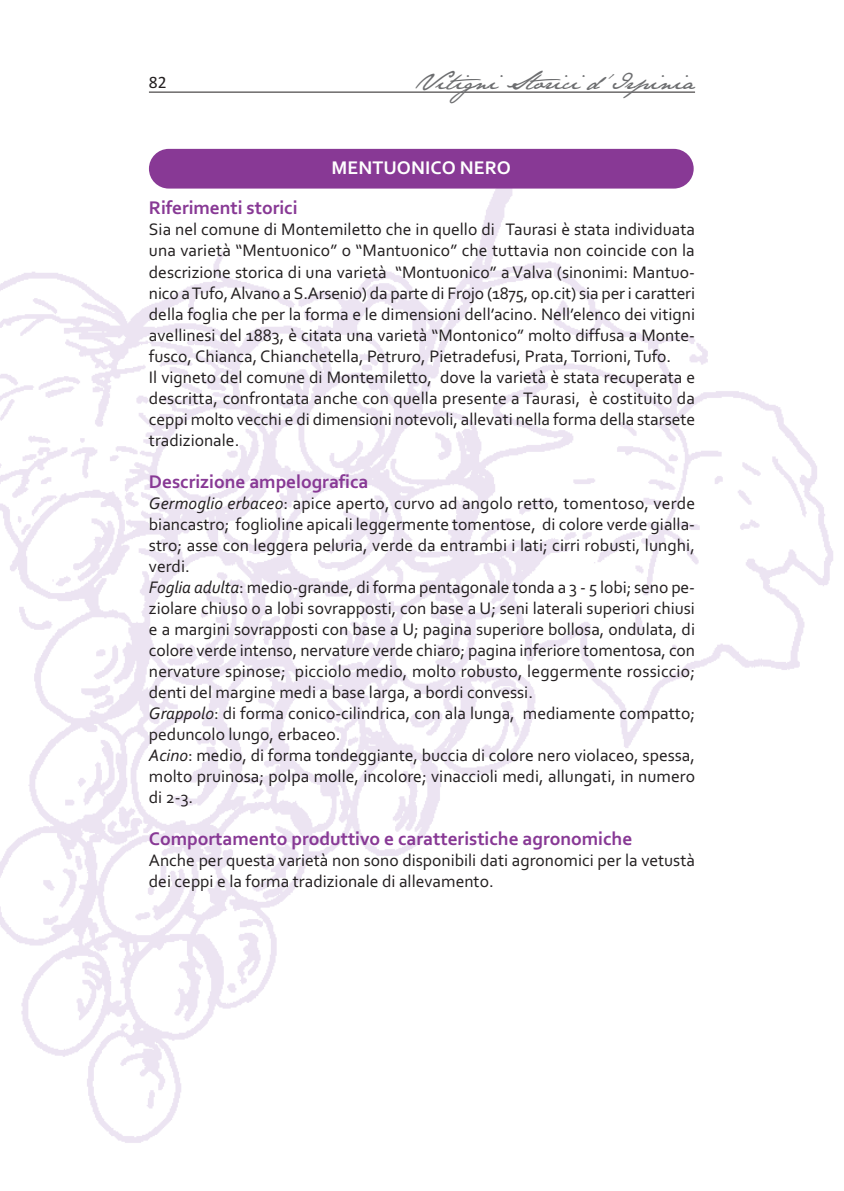
<style>
.page{position:relative;width:844px;height:1191px;background:#fff}
.page>*{position:absolute;margin:0;border:0;box-sizing:border-box;transform-origin:0 0}
.t1{font:italic 21px "Jane Austen";color:#6d6e70}
.t2{font:700 19.25px "Corbel";color:#883995}
.t3{font:700 19.25px "Corbel";color:#fff}
.t4{font:17.5px/21px "Corbel";color:#231f20}
.t5{font:17.5px "Calibri";color:#231f20}
.s1{font-style:italic}
</style>
<div class="page">
<img style="left:0;top:150px;width:833px;height:993px">
<hr style="left:149px;top:92px;width:545px;height:1px;background:#231f20">
<div style="left:149px;top:149px;width:544px;height:40px;background:#883995;border-radius:20px"></div>
<p class="t5" style="left:149px;top:71px;width:19px">82</p>
<p class="t1" style="left:415px;top:70px;width:286px">Vitigni Storici d’Irpinia</p>
<p class="t3" style="left:331px;top:160px;width:181px">MENTUONICO NERO</p>
<p class="t2" style="left:149px;top:201px;width:150px">Riferimenti storici</p>
<p class="t4" style="left:149px;top:221px;width:547px">Sia nel comune di Montemiletto che in quello di Taurasi è stata individuata una varietà “Mentuonico” o “Mantuonico” che tuttavia non coincide con la descrizione storica di una varietà “Montuonico” a Valva (sinonimi: Mantuo&shy;nico a Tufo, Alvano a S.Arsenio) da parte di Frojo (1875, op.cit) sia per i caratteri della foglia che per la forma e le dimensioni dell’acino. Nell’elenco dei vitigni avellinesi del 1883, è citata una varietà “Montonico” molto diffusa a Monte&shy;fusco, Chianca, Chianchetella, Petruro, Pietradefusi, Prata, Torrioni, Tufo.<br>Il vigneto del comune di Montemiletto, dove la varietà è stata recuperata e descritta, confrontata anche con quella presente a Taurasi, è costituito da ceppi molto vecchi e di dimensioni notevoli, allevati nella forma della starsete tradizionale.</p>
<p class="t2" style="left:149px;top:474px;width:221px">Descrizione ampelografica</p>
<p class="t4" style="left:149px;top:494px;width:547px"><span class="s1">Germoglio erbaceo</span>: apice aperto, curvo ad angolo retto, tomentoso, verde biancastro; foglioline apicali leggermente tomentose, di colore verde gialla&shy;stro; asse con leggera peluria, verde da entrambi i lati; cirri robusti, lunghi, verdi.<br><span class="s1">Foglia adulta</span>: medio-grande, di forma pentagonale tonda a 3 - 5 lobi; seno pe&shy;ziolare chiuso o a lobi sovrapposti, con base a U; seni laterali superiori chiusi e a margini sovrapposti con base a U; pagina superiore bollosa, ondulata, di colore verde intenso, nervature verde chiaro; pagina inferiore tomentosa, con nervature spinose; picciolo medio, molto robusto, leggermente rossiccio; denti del margine medi a base larga, a bordi convessi.<br><span class="s1">Grappolo</span>: di forma conico-cilindrica, con ala lunga, mediamente compatto; peduncolo lungo, erbaceo.<br><span class="s1">Acino</span>: medio, di forma tondeggiante, buccia di colore nero violaceo, spessa, molto pruinosa; polpa molle, incolore; vinaccioli medi, allungati, in numero di 2-3.</p>
<p class="t2" style="left:149px;top:831px;width:484px">Comportamento produttivo e caratteristiche agronomiche</p>
<p class="t4" style="left:149px;top:851px;width:547px">Anche per questa varietà non sono disponibili dati agronomici per la vetustà dei ceppi e la forma tradizionale di allevamento.</p>
</div>
